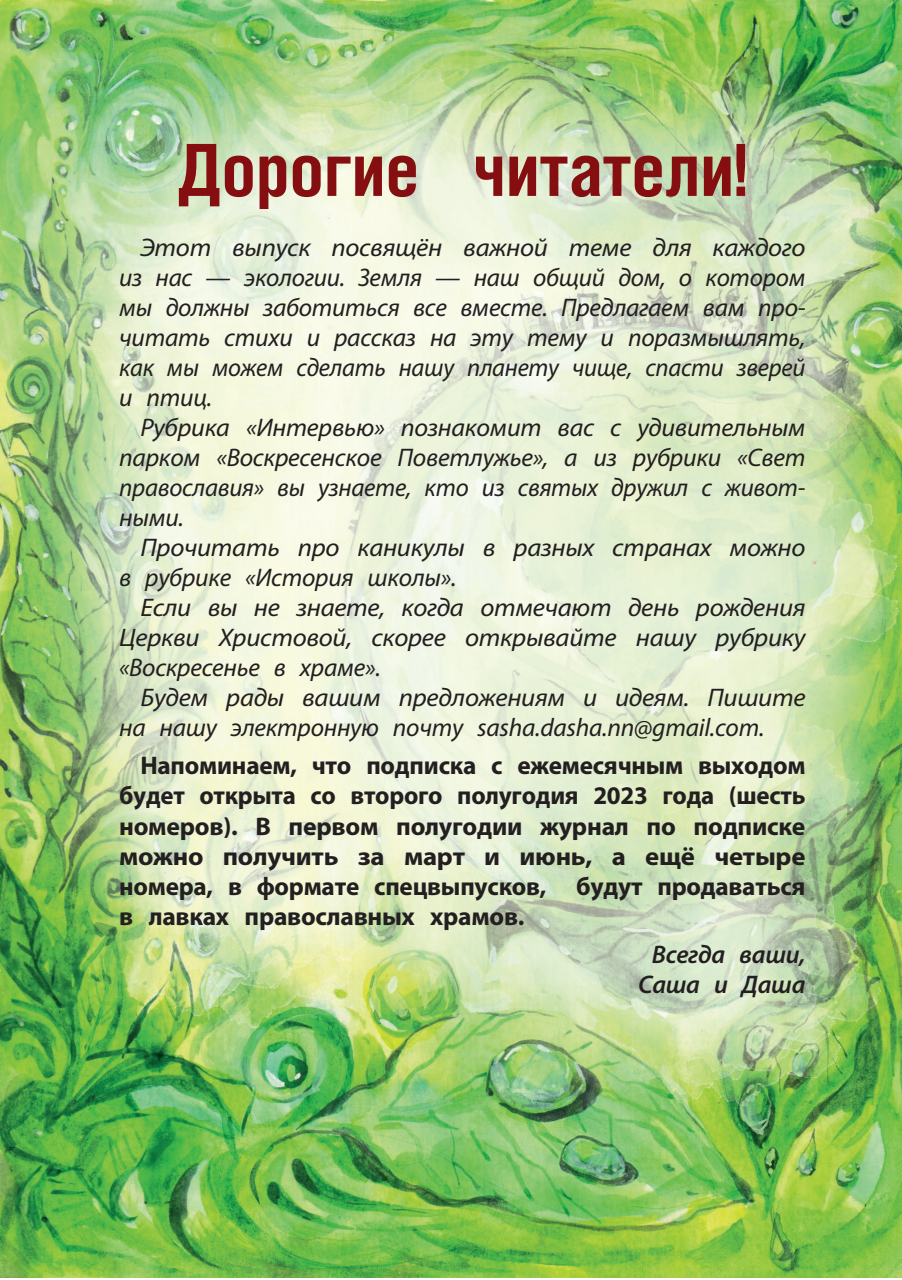
<style>
.page{position:relative;width:902px;height:1280px;background:#fff}
.page>*{position:absolute;margin:0;border:0;box-sizing:border-box;transform-origin:0 0}
.t1{font:700 72px "Helios Cond C";color:#850e11}
.t2{font:italic 25.5px/30px "Myriad Pro";letter-spacing:-.01em;color:#231f20;text-align:justify;scale:1.05 1}
.t3{font:700 25.5px/30px "Myriad Pro";letter-spacing:-.01em;color:#231f20;text-align:justify}
.t4{font:italic 25.5px/30px "Myriad Pro";letter-spacing:-.01em;color:#231f20;text-align:justify}
.t5{font:italic 600 25.5px/30px "Myriad Pro";letter-spacing:-.01em;color:#231f20;text-align:center}
</style>
<div class="page">
<img style="left:0;top:1px;width:901px;height:1277px">
<h1 class="t1" style="left:177px;top:127px;width:572px">Дорогие читатели!</h1>
<p class="t2" style="left:119px;top:232px;width:655px;text-indent:21px">Этот выпуск посвящён важной теме для каждого из нас — экологии. Земля — наш общий дом, о котором мы должны заботиться все вместе. Предлагаем вам про&shy;читать стихи и рассказ на эту тему и поразмышлять, как мы можем сделать нашу планету чище, спасти зверей и птиц.</p>
<p class="t4" style="left:119px;top:412px;width:687px;text-indent:21px">Рубрика «Интервью» познакомит вас с удивительным парком «Воскресенское Поветлужье», а из рубрики «Свет православия» вы узнаете, кто из святых дружил с живот&shy;ными.</p>
<p class="t2" style="left:119px;top:532px;width:655px;text-indent:21px">Прочитать про каникулы в разных странах можно в рубрике «История школы».</p>
<p class="t2" style="left:119px;top:592px;width:655px;text-indent:21px">Если вы не знаете, когда отмечают день рождения Церкви Христовой, скорее открывайте нашу рубрику «Воскресенье в храме».</p>
<p class="t2" style="left:119px;top:682px;width:655px;text-indent:21px">Будем рады вашим предложениям и идеям. Пишите на нашу электронную почту sasha.dasha.nn@gmail.com.</p>
<p class="t3" style="left:119px;top:750px;width:687px;text-indent:21px">Напоминаем, что подписка с ежемесячным выходом будет открыта со второго полугодия 2023 года (шесть номеров). В первом полугодии журнал по подписке можно получить за март и июнь, а ещё четыре номера, в формате спецвыпусков, будут продаваться в лавках православных храмов.</p>
<p class="t5" style="left:638px;top:939px;width:169px">Всегда ваши,<br>Саша и Даша</p>
</div>
